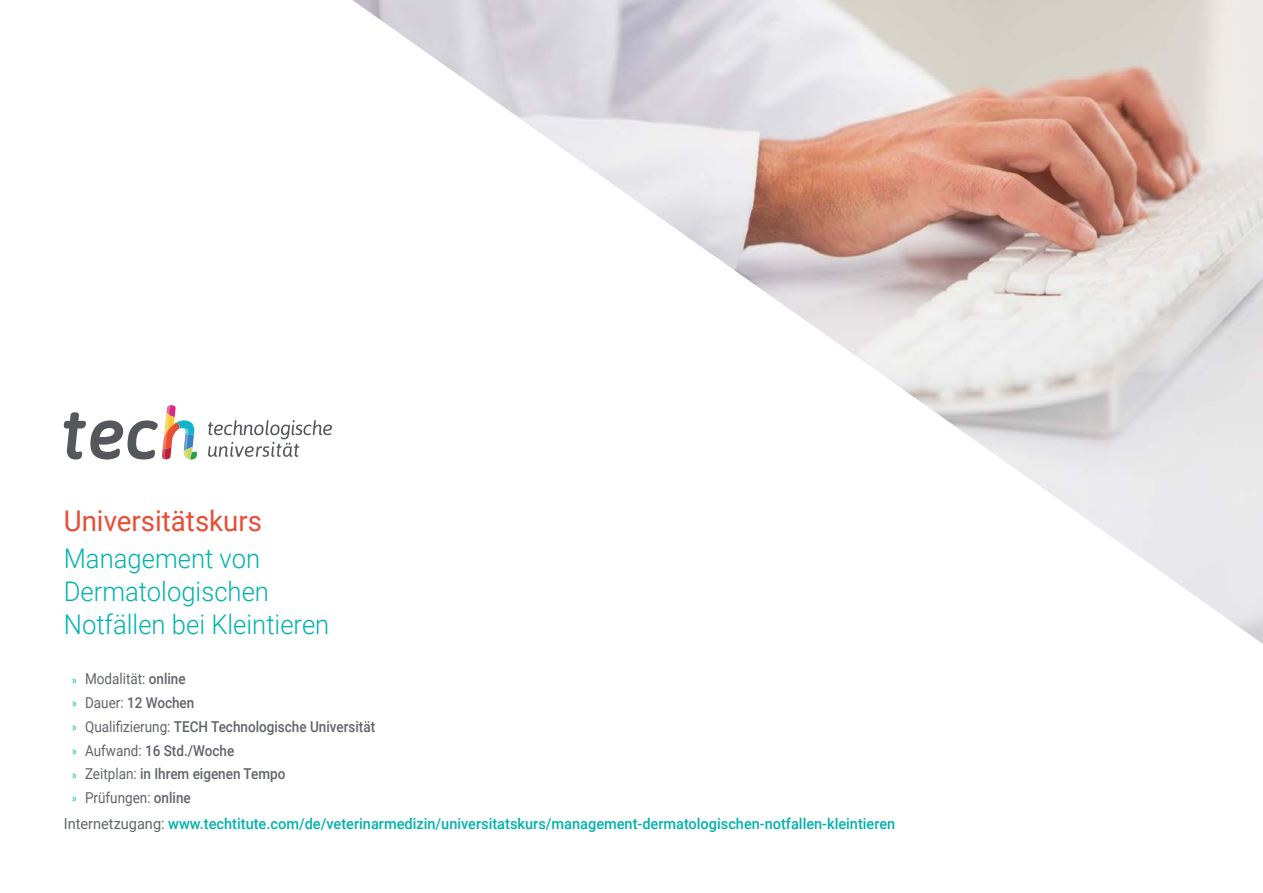
<style>
.page{position:relative;width:1263px;height:893px;background:#fff}
.page>*{position:absolute;margin:0;border:0;box-sizing:border-box;transform-origin:0 0}
.t1{font:28.5px "Roboto";color:#e94d35}
.t2{font:300 27px/33px "Roboto";color:#00b2af;scale:.95 1}
.t3{font:500 15px/23.7px "Roboto";color:#61646a;scale:.9 1}
.t4{font:500 15px "Roboto";color:#00b2af}
.s1{font-family:"Myriad Pro";font-weight:400;font-size:12px;color:#00b2af}
.s2{font-weight:400}
.s3{font-weight:400;color:#61646a}
</style>
<div class="page">
<img style="left:352px;top:0;width:911px;height:644px">
<svg style="left:64px;top:405px;width:133px;height:55px"></svg>
<svg style="left:208px;top:420px;width:124px;height:37px"></svg>
<h1 class="t1" style="left:64px;top:501px;width:200px">Universitätskurs</h1>
<h2 class="t2" style="left:64px;top:541px;width:281px">Management von<br>Dermatologischen<br>Notfällen bei Kleintieren</h2>
<p class="t3" style="left:72px;top:667px;width:338px"><span class="s1">»</span> <span class="s2">Modalität:</span> online<br><span class="s1">»</span> <span class="s2">Dauer:</span> 12 Wochen<br><span class="s1">»</span> <span class="s2">Qualifizierung:</span> TECH Technologische Universität <span class="s1">»</span> <span class="s2">Aufwand:</span> 16 Std./Woche<br><span class="s1">»</span> <span class="s2">Zeitplan:</span> in Ihrem eigenen Tempo<br><span class="s1">»</span> <span class="s2">Prüfungen:</span> online</p>
<p class="t4" style="left:64px;top:813px;width:833px"><span class="s3">Internetzugang:</span> www.techtitute.com/de/veterinarmedizin/universitatskurs/management-dermatologischen-notfallen-kleintieren</p>
</div>
